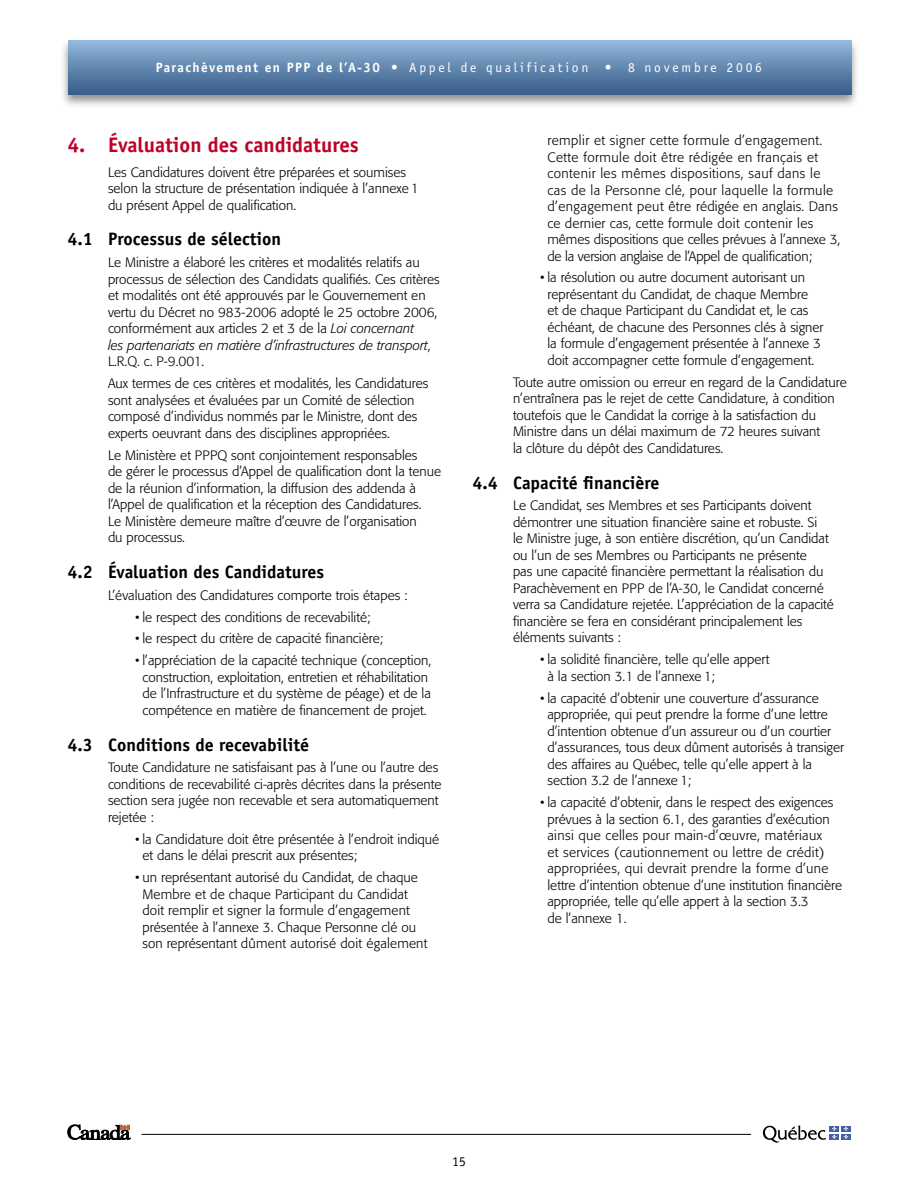
<style>
.page{position:relative;width:918px;height:1188px;background:#fff}
.page>*{position:absolute;margin:0;border:0;box-sizing:border-box;transform-origin:0 0}
.Titre_rouge_14pt{font:700 21px "Officina Sans";color:#be0027}
.Sous-sous-titre_12pt{font:700 18px "Officina Sans";color:#000}
.Texte_9pt{font:300 13.5px/16.5px "Formata";color:#000}
.Texte_9pt-2{font:300 13.5px/16.5px "Formata";letter-spacing:.03em;color:#000}
.t1{font:13.5px "Officina Sans";letter-spacing:.21em;color:#fff}
.t2{font:13.5px "Officina Sans";color:#000}
.s1{font-weight:700}
.s2{font-style:italic}
</style>
<div class="page">
<div style="left:59px;top:36px;width:803px;height:74px;background:#000;opacity:.45"></div>
<div style="left:68px;top:41px;width:783px;height:54px;background:linear-gradient(to bottom,#92b7da,#375c88)"></div>
<hr style="left:142px;top:1134px;width:609px;height:1px;background:#000">
<svg style="left:68px;top:1125px;width:62px;height:15px"></svg>
<svg style="left:763px;top:1125px;width:63px;height:18px"></svg>
<div style="left:830px;top:1126px;width:9px;height:5px;background:#4360a4"></div>
<svg style="left:841px;top:1126px;width:10px;height:5px"></svg>
<div style="left:830px;top:1134px;width:9px;height:6px;background:#4360a4"></div>
<svg style="left:832px;top:1126px;width:5px;height:13px"></svg>
<svg style="left:841px;top:1134px;width:10px;height:6px"></svg>
<svg style="left:844px;top:1126px;width:4px;height:13px"></svg>
<p class="t1" style="left:156px;top:60px;width:608px"><span class="s1">Parachèvement en PPP de l’A-30</span> • Appel de qualification • 8 novembre 2006</p>
<p class="Titre_rouge_14pt" style="left:68px;top:131px;width:293px">4. Évaluation des candidatures</p>
<p class="Texte_9pt" style="left:108px;top:164px;width:312px">Les Candidatures doivent être préparées et soumises selon la structure de présentation indiquée à l’annexe 1 du présent Appel de qualification.</p>
<p class="Sous-sous-titre_12pt" style="left:68px;top:228px;width:215px">4.1 Processus de sélection</p>
<p class="Texte_9pt" style="left:108px;top:254px;width:333px">Le Ministre a élaboré les critères et modalités relatifs au processus de sélection des Candidats qualifiés. Ces critères et modalités ont été approuvés par le Gouvernement en vertu du Décret no 983-2006 adopté le 25 octobre 2006, conformément aux articles 2 et 3 de la <span class="s2">Loi concernant<br>les partenariats en matière d’infrastructures de transport</span>, L.R.Q. c. P-9.001.</p>
<p class="Texte_9pt" style="left:108px;top:375px;width:322px">Aux termes de ces critères et modalités, les Candidatures sont analysées et évaluées par un Comité de sélection composé d’individus nommés par le Ministre, dont des experts oeuvrant dans des disciplines appropriées.</p>
<p class="Texte_9pt" style="left:108px;top:447px;width:335px">Le Ministère et PPPQ sont conjointement responsables<br>de gérer le processus d’Appel de qualification dont la tenue de la réunion d’information, la diffusion des addenda à l’Appel de qualification et la réception des Candidatures.<br>Le Ministère demeure maître d’œuvre de l’organisation<br>du processus.</p>
<p class="Sous-sous-titre_12pt" style="left:68px;top:560px;width:258px">4.2 Évaluation des Candidatures</p>
<p class="Texte_9pt" style="left:108px;top:587px;width:301px">L’évaluation des Candidatures comporte trois étapes :</p>
<p class="Texte_9pt" style="left:135px;top:609px;width:237px">• le respect des conditions de recevabilité;</p>
<p class="Texte_9pt" style="left:135px;top:631px;width:250px">• le respect du critère de capacité financière;</p>
<p class="Texte_9pt" style="left:135px;top:652px;width:298px;text-align:center">• l’appréciation de la capacité technique (conception, construction, exploitation, entretien et réhabilitation de l’Infrastructure et du système de péage) et de la compétence en matière de financement de projet.</p>
<p class="Sous-sous-titre_12pt" style="left:68px;top:733px;width:243px">4.3 Conditions de recevabilité</p>
<p class="Texte_9pt" style="left:108px;top:760px;width:335px">Toute Candidature ne satisfaisant pas à l’une ou l’autre des conditions de recevabilité ci-après décrites dans la présente section sera jugée non recevable et sera automatiquement rejetée :</p>
<p class="Texte_9pt" style="left:142px;top:831px;width:298px;text-indent:-8px">• la Candidature doit être présentée à l’endroit indiqué et dans le délai prescrit aux présentes;</p>
<p class="Texte_9pt" style="left:142px;top:869px;width:286px;text-indent:-8px">• un représentant autorisé du Candidat, de chaque Membre et de chaque Participant du Candidat doit remplir et signer la formule d’engagement présentée à l’annexe 3. Chaque Personne clé ou son représentant dûment autorisé doit également</p>
<p class="Texte_9pt-2" style="left:548px;top:132px;width:294px">remplir et signer cette formule d’engagement.<br>Cette formule doit être rédigée en français et contenir les mêmes dispositions, sauf dans le cas de la Personne clé, pour laquelle la formule d’engagement peut être rédigée en anglais. Dans ce dernier cas, cette formule doit contenir les mêmes dispositions que celles prévues à l’annexe 3, de la version anglaise de l’Appel de qualification;</p>
<p class="Texte_9pt" style="left:548px;top:270px;width:278px;text-indent:-8px">• la résolution ou autre document autorisant un représentant du Candidat, de chaque Membre<br>et de chaque Participant du Candidat et, le cas échéant, de chacune des Personnes clés à signer la formule d’engagement présentée à l’annexe 3 doit accompagner cette formule d’engagement.</p>
<p class="Texte_9pt" style="left:513px;top:374px;width:335px">Toute autre omission ou erreur en regard de la Candidature n’entraînera pas le rejet de cette Candidature, à condition toutefois que le Candidat la corrige à la satisfaction du Ministre dans un délai maximum de 72 heures suivant<br>la clôture du dépôt des Candidatures.</p>
<p class="Sous-sous-titre_12pt" style="left:472px;top:471px;width:189px">4.4 Capacité financière</p>
<p class="Texte_9pt" style="left:513px;top:498px;width:323px">Le Candidat, ses Membres et ses Participants doivent démontrer une situation financière saine et robuste. Si<br>le Ministre juge, à son entière discrétion, qu’un Candidat ou l’un de ses Membres ou Participants ne présente<br>pas une capacité financière permettant la réalisation du Parachèvement en PPP de l’A-30, le Candidat concerné verra sa Candidature rejetée. L’appréciation de la capacité financière se fera en considérant principalement les éléments suivants :</p>
<p class="Texte_9pt" style="left:548px;top:652px;width:223px;text-indent:-8px">• la solidité financière, telle qu’elle appert à la section 3.1 de l’annexe 1;</p>
<p class="Texte_9pt" style="left:548px;top:690px;width:298px;text-indent:-8px">• la capacité d’obtenir une couverture d’assurance appropriée, qui peut prendre la forme d’une lettre d’intention obtenue d’un assureur ou d’un courtier d’assurances, tous deux dûment autorisés à transiger des affaires au Québec, telle qu’elle appert à la section 3.2 de l’annexe 1;</p>
<p class="Texte_9pt" style="left:548px;top:794px;width:296px;text-indent:-8px">• la capacité d’obtenir, dans le respect des exigences prévues à la section 6.1, des garanties d’exécution ainsi que celles pour main-d’œuvre, matériaux<br>et services (cautionnement ou lettre de crédit) appropriées, qui devrait prendre la forme d’une lettre d’intention obtenue d’une institution financière appropriée, telle qu’elle appert à la section 3.3<br>de l’annexe 1.</p>
<p class="t2" style="left:452px;top:1153px;width:15px">15</p>
</div>
